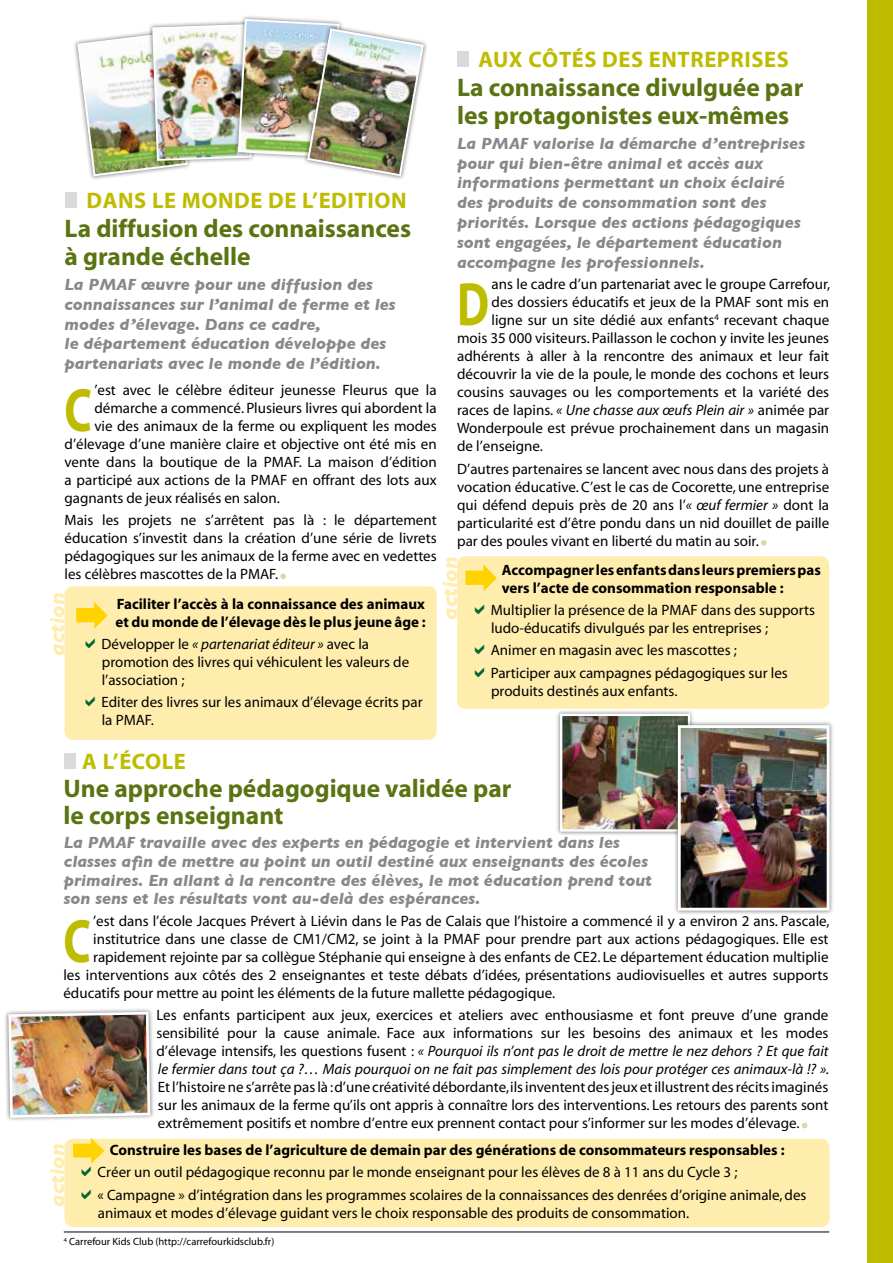
<style>
.page{position:relative;width:893px;height:1263px;background:#fff}
.page>*{position:absolute;margin:0;border:0;box-sizing:border-box;transform-origin:0 0}
.t1{font:700 61.5px "Myriad";color:#bebc00;scale:.75 1}
.t2{font:700 25.5px/28.5px "Myriad";color:#5a7411}
.t3{font:700 22.5px "Myriad";letter-spacing:.025em;color:#bebc00}
.t4{font:italic 700 21px "Gill Sans";color:#ffedae}
.t5{font:italic 700 16.5px/19.8px "Gill Sans";color:#87888a}
.t6{font:15px/18px "Myriad";color:#000}
.t7{font:700 15px/18px "Myriad";color:#000}
.t8{font:italic 15px "Myriad";color:#000}
.t9{font:10.5px "Myriad";color:#000}
.s1{font-style:normal}
.s2{font-style:italic}
</style>
<div class="page">
<div style="left:65px;top:586px;width:372px;height:154px;background:#ffedae;border-radius:9px"></div>
<div style="left:868px;top:0;width:25px;height:1263px;background:#bebc00"></div>
<svg style="left:76px;top:602px;width:32px;height:27px"></svg>
<div style="left:555px;top:709px;width:140px;height:127px;background:#000;opacity:.5"></div>
<img style="left:563px;top:717px;width:124px;height:112px">
<div style="left:560px;top:714px;width:130px;height:118px;border:2px solid #fff"></div>
<svg style="left:280px;top:573px;width:6px;height:6px"></svg>
<svg style="left:761px;top:540px;width:5px;height:6px"></svg>
<div style="left:457px;top:556px;width:372px;height:153px;background:#ffedae;border-radius:9px"></div>
<hr style="left:64px;top:1231px;width:765px;height:1px;background:#000">
<svg style="left:802px;top:1123px;width:5px;height:5px"></svg>
<img style="left:555px;top:773px;width:101px;height:63px">
<div style="left:65px;top:192px;width:11px;height:15px;background:#d9dadb"></div>
<div style="left:457px;top:51px;width:12px;height:15px;background:#d9dadb"></div>
<div style="left:64px;top:753px;width:12px;height:15px;background:#d9dadb"></div>
<svg style="left:465px;top:564px;width:32px;height:27px"></svg>
<div style="left:4px;top:1007px;width:151px;height:115px;background:#000;opacity:.5"></div>
<img style="left:7px;top:1010px;width:145px;height:109px">
<div style="left:73px;top:28px;width:119px;height:152px;background:#000;opacity:.5"></div>
<div style="left:234px;top:15px;width:110px;height:147px;background:#000;opacity:.5"></div>
<div style="left:303px;top:24px;width:125px;height:156px;background:#000;opacity:.5"></div>
<img style="left:76px;top:18px;width:349px;height:159px">
<div style="left:65px;top:1139px;width:764px;height:88px;background:#ffedae;border-radius:9px"></div>
<div style="left:673px;top:720px;width:161px;height:195px;background:#000;opacity:.5"></div>
<img style="left:682px;top:729px;width:143px;height:178px">
<div style="left:678px;top:725px;width:151px;height:186px;border:3px solid #fff"></div>
<svg style="left:73px;top:1137px;width:31px;height:27px"></svg>
<h3 class="t3" style="left:478px;top:48px;width:312px">Aux côtés des entreprises</h3>
<h3 class="t3" style="left:87px;top:189px;width:113px">dans LE MON</h3>
<h3 class="t3" style="left:234px;top:189px;width:126px">DE DE L’EDITION</h3>
<h2 class="t2" style="left:65px;top:215px;width:348px">La diffusion des connaissances à grande échelle</h2>
<h2 class="t2" style="left:457px;top:74px;width:348px">La connaissance divulguée par les protagonistes eux-mêmes</h2>
<p class="t5" style="left:457px;top:133px;width:349px">La PMAF valorise la démarche d’entreprises pour qui bien-être animal et accès aux informations permettant un choix éclairé des produits de consommation sont des priorités. Lorsque des actions pédagogiques sont engagées, le département éducation accompagne les professionnels.</p>
<h1 class="t1" style="left:457px;top:273px;width:44px">D</h1>
<p class="t6" style="left:492px;top:276px;width:340px">ans le cadre d’un partenariat avec le groupe Carrefour,</p>
<p class="t5" style="left:65px;top:274px;width:333px">La PMAF œuvre pour une diffusion des connaissances sur l’animal de ferme et les modes d’élevage. Dans ce cadre,<br>le département éducation développe des partenariats avec le monde de l’édition.</p>
<p class="t6" style="left:492px;top:294px;width:339px">des dossiers éducatifs et jeux de la PMAF sont mis en</p>
<p class="t6" style="left:492px;top:312px;width:339px">ligne sur un site dédié aux enfants<sup>4</sup> recevant chaque</p>
<p class="t6" style="left:457px;top:330px;width:374px">mois 35 000 visiteurs. Paillasson le cochon y invite les jeunes</p>
<p class="t6" style="left:457px;top:348px;width:374px">adhérents à aller à la rencontre des animaux et leur fait</p>
<p class="t6" style="left:457px;top:366px;width:373px">découvrir la vie de la poule, le monde des cochons et leurs</p>
<p class="t6" style="left:457px;top:384px;width:374px">cousins sauvages ou les comportements et la variété des</p>
<p class="t8" style="left:457px;top:403px;width:374px"><span class="s1">races de lapins.</span> « Une chasse aux œufs Plein air » <span class="s1">animée par</span></p>
<p class="t6" style="left:457px;top:420px;width:374px">Wonderpoule est prévue prochainement dans un magasin</p>
<p class="t6" style="left:457px;top:438px;width:87px">de l’enseigne.</p>
<p class="t6" style="left:457px;top:460px;width:374px;text-align:justify">D’autres partenaires se lancent avec nous dans des projets à vocation éducative. C’est le cas de Cocorette, une entreprise qui défend depuis près de 20 ans l’<span class="s2">« œuf fermier »</span> dont la particularité est d’être pondu dans un nid douillet de paille par des poules vivant en liberté du matin au soir.</p>
<h1 class="t1" style="left:65px;top:378px;width:34px">C</h1>
<p class="t6" style="left:94px;top:381px;width:344px">’est avec le célèbre éditeur jeunesse Fleurus que la</p>
<p class="t6" style="left:94px;top:399px;width:344px">démarche a commencé. Plusieurs livres qui abordent la</p>
<p class="t6" style="left:94px;top:417px;width:344px">vie des animaux de la ferme ou expliquent les modes</p>
<p class="t6" style="left:65px;top:435px;width:374px">d’élevage d’une manière claire et objective ont été mis en</p>
<p class="t6" style="left:65px;top:453px;width:374px">vente dans la boutique de la PMAF. La maison d’édition</p>
<p class="t6" style="left:65px;top:471px;width:374px">a participé aux actions de la PMAF en offrant des lots aux</p>
<p class="t6" style="left:65px;top:489px;width:217px">gagnants de jeux réalisés en salon.</p>
<p class="t6" style="left:65px;top:512px;width:374px;text-align:justify">Mais les projets ne s’arrêtent pas là : le département éducation s’investit dans la création d’une série de livrets pédagogiques sur les animaux de la ferme avec en vedettes les célèbres mascottes de la PMAF.</p>
<h3 class="t4" style="left:438px;top:620px;width:65px;rotate:-90deg">action</h3>
<p class="t7" style="left:502px;top:561px;width:321px">Accompagner les enfants dans leurs premiers pas vers l’acte de consommation responsable :</p>
<p class="t6" style="left:491px;top:602px;width:326px">Multiplier la présence de la PMAF dans des supports ludo-éducatifs divulgués par les entreprises ;</p>
<p class="t6" style="left:491px;top:640px;width:299px;line-height:22.2px">Animer en magasin avec les mascottes ;<br>Participer aux campagnes pédagogiques sur les</p>
<p class="t6" style="left:491px;top:682px;width:188px">produits destinés aux enfants.</p>
<h3 class="t4" style="left:45px;top:656px;width:65px;rotate:-90deg">action</h3>
<p class="t7" style="left:116px;top:595px;width:311px">Faciliter l’accès à la connaissance des animaux et du monde de l’élevage dès le plus jeune âge :</p>
<p class="t6" style="left:102px;top:636px;width:309px">Développer le <span class="s2">« partenariat éditeur »</span> avec la promotion des livres qui véhiculent les valeurs de l’association ;</p>
<p class="t6" style="left:102px;top:694px;width:323px">Editer des livres sur les animaux d’élevage écrits par la PMAF.</p>
<h3 class="t3" style="left:82px;top:750px;width:103px">A L’école</h3>
<h2 class="t2" style="left:63px;top:776px;width:450px;line-height:27px">Une approche pédagogique validée par le corps enseignant</h2>
<p class="t5" style="left:64px;top:833px;width:590px;line-height:18.8px">La PMAF travaille avec des experts en pédagogie et intervient dans les classes afin de mettre au point un outil destiné aux enseignants des écoles primaires. En allant à la rencontre des élèves, le mot éducation prend tout son sens et les résultats vont au-delà des espérances.</p>
<h1 class="t1" style="left:63px;top:910px;width:34px">C</h1>
<p class="t6" style="left:93px;top:913px;width:738px">’est dans l’école Jacques Prévert à Liévin dans le Pas de Calais que l’histoire a commencé il y a environ 2 ans. Pascale,</p>
<p class="t6" style="left:93px;top:931px;width:737px">institutrice dans une classe de CM1/CM2, se joint à la PMAF pour prendre part aux actions pédagogiques. Elle est</p>
<p class="t6" style="left:93px;top:949px;width:737px">rapidement rejointe par sa collègue Stéphanie qui enseigne à des enfants de CE2. Le département éducation multiplie</p>
<p class="t6" style="left:63px;top:967px;width:766px">les interventions aux côtés des 2 enseignantes et teste débats d’idées, présentations audiovisuelles et autres supports</p>
<p class="t6" style="left:63px;top:985px;width:493px">éducatifs pour mettre au point les éléments de la future mallette pédagogique.</p>
<p class="t6" style="left:156px;top:1007px;width:674px;text-align:justify">Les enfants participent aux jeux, exercices et ateliers avec enthousiasme et font preuve d’une grande sensibilité pour la cause animale. Face aux informations sur les besoins des animaux et les modes d’élevage intensifs, les questions fusent : <span class="s2">« Pourquoi ils n’ont pas le droit de mettre le nez dehors ? Et que fait le fermier dans tout ça ?… Mais pourquoi on ne fait pas simplement des lois pour protéger ces animaux-là !? ».</span></p>
<p class="t6" style="left:158px;top:1079px;width:672px;text-align:justify">Et l’histoire ne s’arrête pas là : d’une créativité débordante, ils inventent des jeux et illustrent des récits imaginés sur les animaux de la ferme qu’ils ont appris à connaître lors des interventions. Les retours des parents sont extrêmement positifs et nombre d’entre eux prennent contact pour s’informer sur les modes d’élevage.</p>
<h3 class="t4" style="left:45px;top:1207px;width:65px;rotate:-90deg">action</h3>
<p class="t7" style="left:110px;top:1141px;width:676px">Construire les bases de l’agriculture de demain par des générations de consommateurs responsables :</p>
<p class="t6" style="left:98px;top:1162px;width:710px;line-height:22.2px">Créer un outil pédagogique reconnu par le monde enseignant pour les élèves de 8 à 11 ans du Cycle 3 ;<br>« Campagne » d’intégration dans les programmes scolaires de la connaissances des denrées d’origine animale, des</p>
<p class="t6" style="left:98px;top:1204px;width:593px">animaux et modes d’élevage guidant vers le choix responsable des produits de consommation.</p>
<p class="t9" style="left:64px;top:1236px;width:212px"><sup>4</sup> Carrefour Kids Club (http://carrefourkidsclub.fr)</p>
</div>
